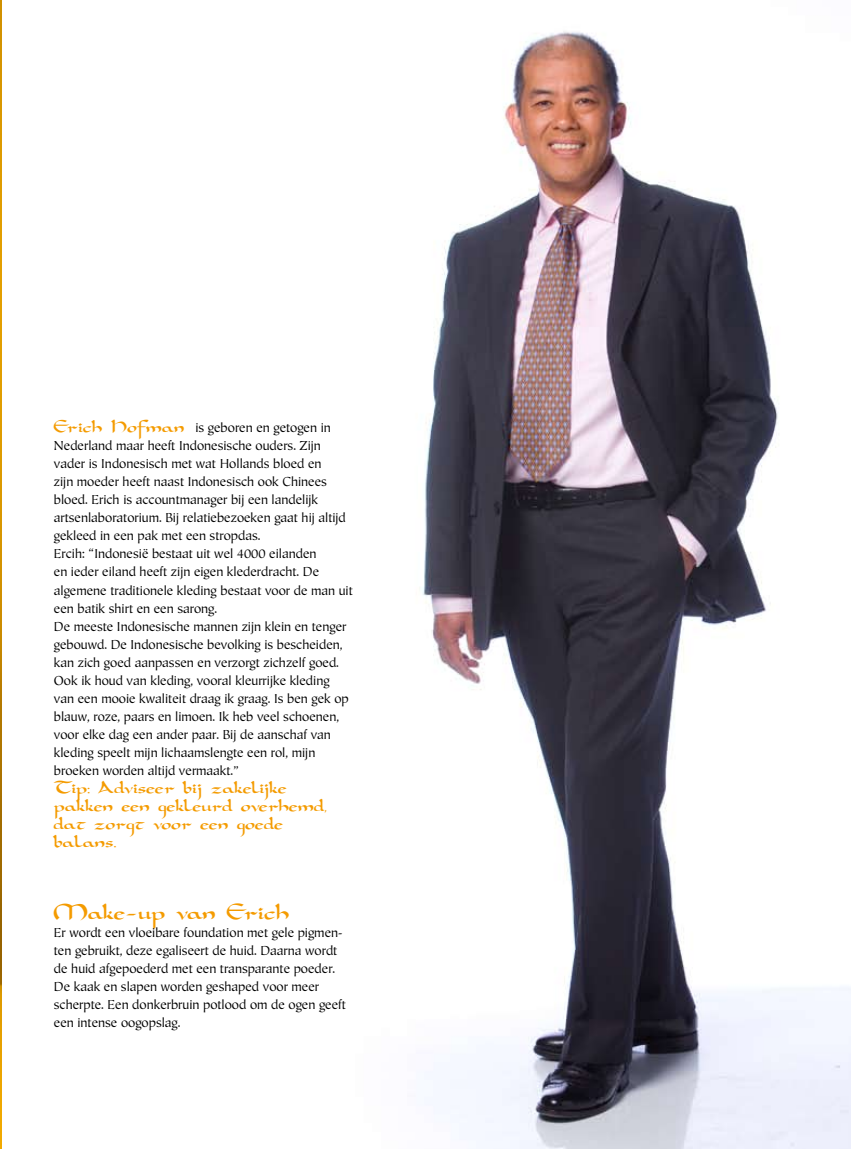
<style>
.page{position:relative;width:851px;height:1149px;background:#fff}
.page>*{position:absolute;margin:0;border:0;box-sizing:border-box;transform-origin:0 0}
.t1{font:27px "Dorovar";color:#f49b00}
.t2{font:21px/18px "Dorovar";color:#f49b00}
.t3{font:13.5px/18px "Hiroshige Sans";color:#000}
.s1{font-family:"Dorovar";font-size:21px;color:#f49b00}
</style>
<div class="page">
<img style="left:0;top:0;width:1px;height:1148px">
<img style="left:422px;top:31px;width:428px;height:1117px">
<p class="t3" style="left:54px;top:419px;width:300px"><span class="s1">Erich Hofman</span> is geboren en getogen in Nederland maar heeft Indonesische ouders. Zijn vader is Indonesisch met wat Hollands bloed en<br>zijn moeder heeft naast Indonesisch ook Chinees bloed. Erich is accountmanager bij een landelijk artsenlaboratorium. Bij relatiebezoeken gaat hij altijd gekleed in een pak met een stropdas.<br>Ercih: “Indonesië bestaat uit wel 4000 eilanden<br>en ieder eiland heeft zijn eigen klederdracht. De algemene traditionele kleding bestaat voor de man uit een batik shirt en een sarong.<br>De meeste Indonesische mannen zijn klein en tenger gebouwd. De Indonesische bevolking is bescheiden, kan zich goed aanpassen en verzorgt zichzelf goed.<br>Ook ik houd van kleding, vooral kleurrijke kleding van een mooie kwaliteit draag ik graag. Is ben gek op blauw, roze, paars en limoen. Ik heb veel schoenen, voor elke dag een ander paar. Bij de aanschaf van kleding speelt mijn lichaamslengte een rol, mijn broeken worden altijd vermaakt.”</p>
<h2 class="t2" style="left:54px;top:779px;width:274px">Tip: Adviseer bij zakelijke pakken een gekleurd overhemd, dat zorgt voor een goede balans.</h2>
<h1 class="t1" style="left:54px;top:898px;width:237px">Make-up van Erich</h1>
<p class="t3" style="left:54px;top:923px;width:293px">Er wordt een vloeibare foundation met gele pigmen&shy;ten gebruikt, deze egaliseert de huid. Daarna wordt de huid afgepoederd met een transparante poeder.<br>De kaak en slapen worden geshaped voor meer scherpte. Een donkerbruin potlood om de ogen geeft een intense oogopslag.</p>
</div>
